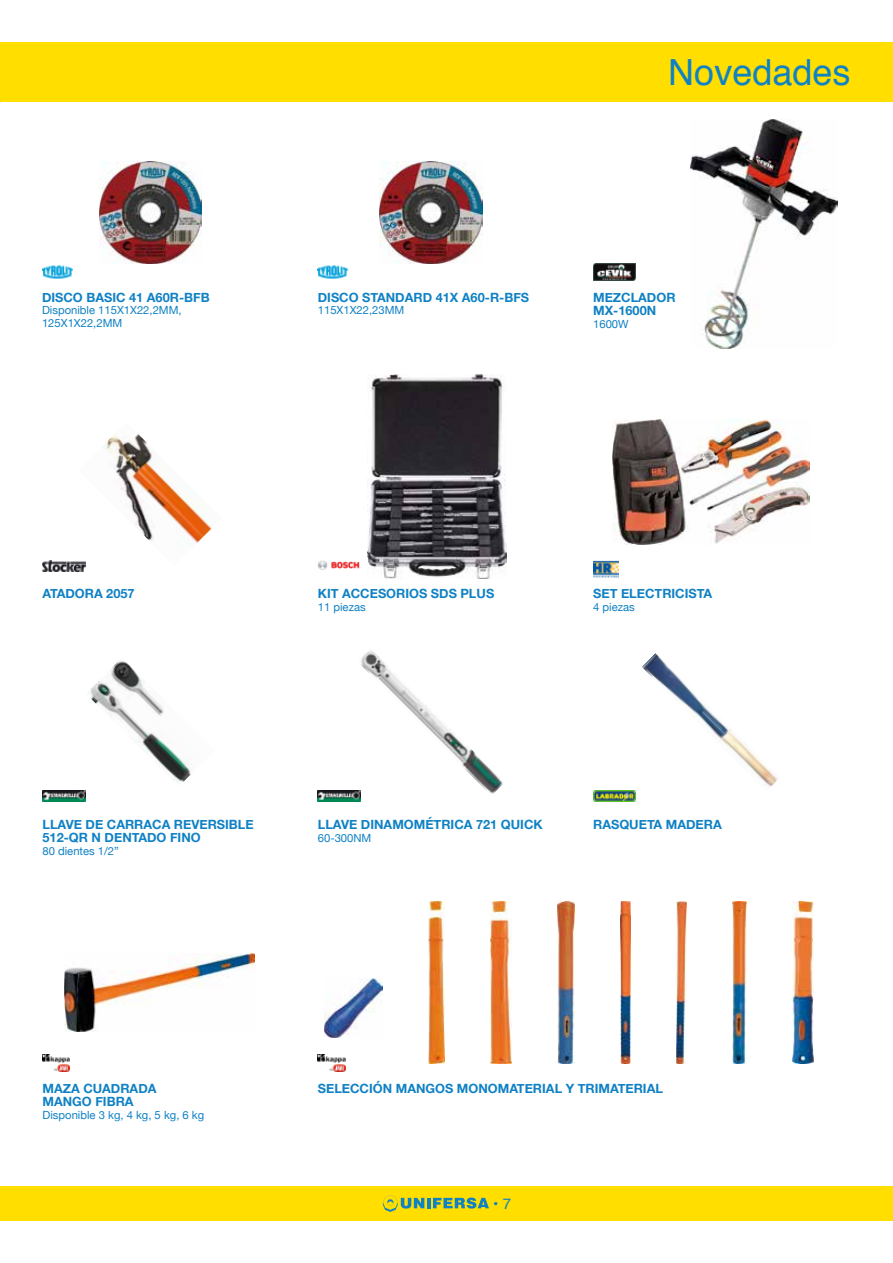
<style>
.page{position:relative;width:893px;height:1263px;background:#fff}
.page>*{position:absolute;margin:0;border:0;box-sizing:border-box;transform-origin:0 0}
.t1{font:36px "Helvetica";color:#0f82c4}
.t2{font:700 15px "Helvetica";color:#0f82c4}
.t3{font:700 12.75px/13.5px "Helvetica Neue";color:#0f81c4}
.t4{font:11.25px/12.8px "Helvetica Neue";color:#0f81c4}
.s1{font-weight:400}
</style>
<div class="page">
<div style="left:0;top:1186px;width:893px;height:34px;background:#ffde00"></div>
<hr style="left:427px;top:1198px;width:4px;height:10px;background:#0f82c4">
<svg style="left:433px;top:1197px;width:56px;height:11px"></svg>
<svg style="left:383px;top:1195px;width:41px;height:17px"></svg>
<hr style="left:0;top:1186px;width:1px;height:34px;background:#0f82c4">
<div style="left:0;top:43px;width:893px;height:59px;background:#ffde00"></div>
<img style="left:367px;top:374px;width:139px;height:204px">
<img style="left:318px;top:560px;width:42px;height:10px">
<img style="left:690px;top:119px;width:148px;height:230px">
<img style="left:593px;top:264px;width:43px;height:17px">
<img style="left:85px;top:434px;width:127px;height:132px">
<img style="left:43px;top:560px;width:42px;height:11px">
<img style="left:642px;top:653px;width:136px;height:134px">
<img style="left:593px;top:791px;width:43px;height:11px">
<img style="left:99px;top:162px;width:102px;height:102px">
<img style="left:42px;top:265px;width:31px;height:14px">
<img style="left:380px;top:162px;width:102px;height:102px">
<img style="left:318px;top:265px;width:30px;height:14px">
<img style="left:65px;top:954px;width:189px;height:77px">
<img style="left:43px;top:1054px;width:27px;height:17px">
<img style="left:87px;top:661px;width:104px;height:121px">
<img style="left:43px;top:791px;width:42px;height:10px">
<img style="left:358px;top:649px;width:145px;height:147px">
<img style="left:318px;top:791px;width:42px;height:10px">
<img style="left:429px;top:901px;width:16px;height:162px">
<img style="left:324px;top:978px;width:59px;height:59px">
<img style="left:491px;top:901px;width:20px;height:162px">
<img style="left:793px;top:901px;width:20px;height:162px">
<img style="left:557px;top:901px;width:18px;height:162px">
<img style="left:318px;top:1054px;width:27px;height:17px">
<img style="left:621px;top:901px;width:10px;height:162px">
<img style="left:677px;top:901px;width:10px;height:162px">
<img style="left:733px;top:901px;width:14px;height:162px">
<img style="left:612px;top:419px;width:197px;height:125px">
<img style="left:593px;top:560px;width:25px;height:17px">
<p class="t3" style="left:42px;top:291px;width:169px">DISCO BASIC 41 A60R-BFB</p>
<p class="t4" style="left:42px;top:305px;width:141px">Disponible 115X1X22,2MM,<br>125X1X22,2MM</p>
<h1 class="t1" style="left:668px;top:45px;width:184px">Novedades</h1>
<p class="t3" style="left:318px;top:291px;width:213px">DISCO STANDARD 41X A60-R-BFS</p>
<p class="t4" style="left:318px;top:305px;width:88px">115X1X22,23MM</p>
<p class="t3" style="left:593px;top:291px;width:84px">MEZCLADOR<br>MX-1600N</p>
<p class="t4" style="left:593px;top:318px;width:37px">1600W</p>
<p class="t3" style="left:43px;top:587px;width:94px">ATADORA 2057</p>
<p class="t3" style="left:318px;top:587px;width:178px">KIT ACCESORIOS SDS PLUS</p>
<p class="t4" style="left:318px;top:601px;width:49px">11 piezas</p>
<p class="t3" style="left:593px;top:587px;width:120px">SET ELECTRICISTA</p>
<p class="t4" style="left:593px;top:601px;width:43px">4 piezas</p>
<p class="t3" style="left:43px;top:818px;width:213px">LLAVE DE CARRACA REVERSIBLE<br>512-QR N DENTADO FINO</p>
<p class="t4" style="left:43px;top:845px;width:78px">80 dientes 1/2”</p>
<p class="t3" style="left:318px;top:818px;width:226px">LLAVE DINAMOMÉTRICA 721 QUICK</p>
<p class="t4" style="left:318px;top:832px;width:55px">60-300NM</p>
<p class="t3" style="left:593px;top:818px;width:130px">RASQUETA MADERA</p>
<p class="t3" style="left:43px;top:1081px;width:116px">MAZA CUADRADA<br>MANGO FIBRA</p>
<p class="t4" style="left:43px;top:1109px;width:163px">Disponible 3 kg, 4 kg, 5 kg, 6 kg</p>
<p class="t3" style="left:318px;top:1081px;width:347px">SELECCIÓN MANGOS MONOMATERIAL Y TRIMATERIAL</p>
<p class="t2" style="left:493px;top:1191px;width:19px">• <span class="s1">7</span></p>
</div>
